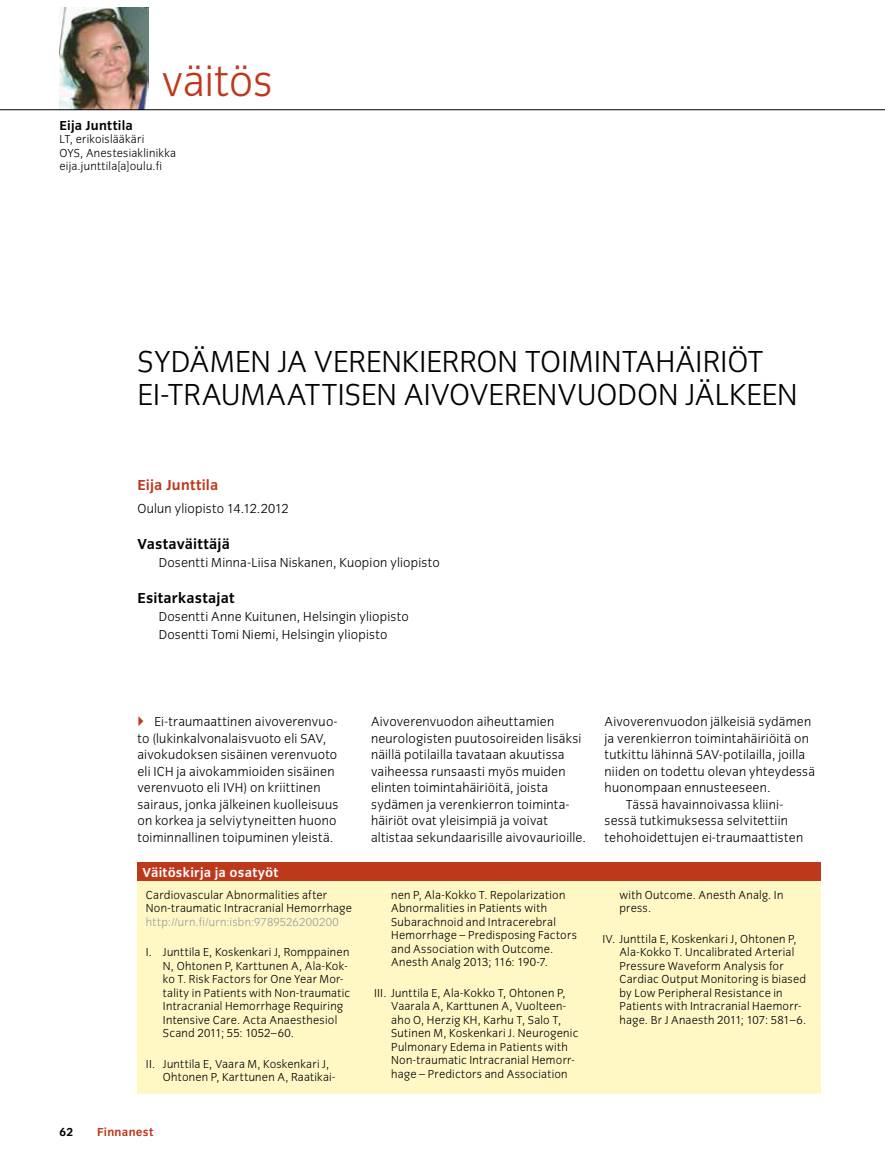
<style>
.page{position:relative;width:885px;height:1174px;background:#fff}
.page>*{position:absolute;margin:0;border:0;box-sizing:border-box;transform-origin:0 0}
.t1{font:300 45px "Congress Sans";color:#be381c}
.t2{font:300 31.5px/33px "Congress Sans";color:#000}
.t3{font:700 15px "Congress Sans";letter-spacing:.025em;color:#000}
.t4{font:700 15px "Congress Sans";letter-spacing:.015em;color:#be381c}
.t5{font:300 13.5px/16.5px "Congress Sans";letter-spacing:.015em;color:#000}
.t6{font:700 13.5px "Congress Sans";letter-spacing:.015em;color:#fff}
.t7{font:700 13.5px "Congress Sans";letter-spacing:.02em;color:#000}
.t8{font:300 12px/13.5px "Congress Sans";letter-spacing:.02em;color:#000}
.t9{font:300 12px "Congress Sans";letter-spacing:.02em;color:#9c9e9f}
.t10{font:700 12px "Congress Sans";color:#be381c}
.t11{font:700 12px "Congress Sans";color:#000}
</style>
<div class="page">
<img style="left:60px;top:7px;width:89px;height:102px">
<hr style="left:0;top:109px;width:884px;height:1px;background:#000">
<div style="left:137px;top:881px;width:684px;height:212px;background:#fff8c5"></div>
<div style="left:137px;top:862px;width:684px;height:19px;background:#be381c"></div>
<h1 class="t1" style="left:162px;top:56px;width:113px">väitös</h1>
<p class="t7" style="left:60px;top:117px;width:75px">Eija Junttila</p>
<p class="t8" style="left:60px;top:132px;width:118px">LT, erikoislääkäri<br>OYS, Anestesiaklinikka eija.junttila[a]oulu.fi</p>
<h2 class="t2" style="left:137px;top:345px;width:661px">SYDÄMEN JA VERENKIERRON TOIMINTAHÄIRIÖT<br>EI-TRAUMAATTISEN AIVOVERENVUODON JÄLKEEN</h2>
<p class="t4" style="left:137px;top:476px;width:82px">Eija Junttila</p>
<p class="t5" style="left:137px;top:500px;width:153px">Oulun yliopisto 14.12.2012</p>
<p class="t3" style="left:137px;top:535px;width:94px">Vastaväittäjä</p>
<p class="t5" style="left:159px;top:554px;width:283px">Dosentti Minna-Liisa Niskanen, Kuopion yliopisto</p>
<p class="t3" style="left:137px;top:589px;width:99px">Esitarkastajat</p>
<p class="t5" style="left:159px;top:607px;width:252px;line-height:18px">Dosentti Anne Kuitunen, Helsingin yliopisto<br>Dosentti Tomi Niemi, Helsingin yliopisto</p>
<p class="t5" style="left:137px;top:713px;width:202px;text-indent:17px">Ei-traumaattinen aivoverenvuo&shy;to (lukinkalvonalaisvuoto eli SAV, aivokudoksen sisäinen verenvuoto eli ICH ja aivokammioiden sisäinen verenvuoto eli IVH) on kriittinen sairaus, jonka jälkeinen kuolleisuus on korkea ja selviytyneitten huono toiminnallinen toipuminen yleistä.</p>
<p class="t5" style="left:371px;top:713px;width:217px">Aivoverenvuodon aiheuttamien neurologisten puutosoireiden lisäksi näillä potilailla tavataan akuutissa vaiheessa runsaasti myös muiden elinten toimintahäiriöitä, joista sydämen ja verenkierron toiminta&shy;häiriöt ovat yleisimpiä ja voivat altistaa sekundaarisille aivovaurioille.</p>
<p class="t5" style="left:604px;top:713px;width:208px">Aivoverenvuodon jälkeisiä sydämen</p>
<p class="t5" style="left:604px;top:730px;width:206px">ja verenkierron toimintahäiriöitä on</p>
<p class="t5" style="left:604px;top:746px;width:202px">tutkittu lähinnä SAV-potilailla, joilla</p>
<p class="t5" style="left:604px;top:763px;width:212px">niiden on todettu olevan yhteydessä</p>
<p class="t5" style="left:604px;top:779px;width:167px">huonompaan ennusteeseen.</p>
<p class="t5" style="left:625px;top:796px;width:159px">Tässä havainnoivassa kliini-</p>
<p class="t5" style="left:604px;top:812px;width:185px">sessä tutkimuksessa selvitettiin</p>
<p class="t5" style="left:604px;top:829px;width:200px">tehohoidettujen ei-traumaattisten</p>
<p class="t6" style="left:142px;top:864px;width:137px">Väitöskirja ja osatyöt</p>
<p class="t8" style="left:146px;top:888px;width:208px">Cardiovascular Abnormalities after<br>Non-traumatic Intracranial Hemorrhage</p>
<p class="t9" style="left:146px;top:915px;width:194px">http://urn.fi/urn:isbn:9789526200200</p>
<p class="t8" style="left:163px;top:945px;width:189px;text-indent:-17px">I. Junttila E, Koskenkari J, Romppainen N, Ohtonen P, Karttunen A, Ala-Kok&shy;ko T. Risk Factors for One Year Mor&shy;tality in Patients with Non-traumatic Intracranial Hemorrhage Requiring Intensive Care. Acta Anaesthesiol Scand 2011; 55: 1052–60.</p>
<p class="t8" style="left:163px;top:1057px;width:174px;text-indent:-17px">II. Junttila E, Vaara M, Koskenkari J,<br>Ohtonen P, Karttunen A, Raatikai-</p>
<p class="t11" style="left:60px;top:1125px;width:15px">62</p>
<p class="t10" style="left:97px;top:1125px;width:58px">Finnanest</p>
<p class="t8" style="left:391px;top:888px;width:187px">nen P, Ala-Kokko T. Repolarization<br>Abnormalities in Patients with<br>Subarachnoid and Intracerebral<br>Hemorrhage – Predisposing Factors and Association with Outcome.<br>Anesth Analg 2013; 116: 190-7.</p>
<p class="t8" style="left:391px;top:986px;width:189px;text-indent:-17px">III. Junttila E, Ala-Kokko T, Ohtonen P, Vaarala A, Karttunen A, Vuolteen&shy;aho O, Herzig KH, Karhu T, Salo T, Sutinen M, Koskenkari J. Neurogenic Pulmonary Edema in Patients with Non-traumatic Intracranial Hemorr&shy;hage – Predictors and Association</p>
<p class="t8" style="left:619px;top:888px;width:165px">with Outcome. Anesth Analg. In press.</p>
<p class="t8" style="left:619px;top:932px;width:188px;text-indent:-17px">IV. Junttila E, Koskenkari J, Ohtonen P, Ala-Kokko T. U ncalibrated Arterial Pressure Waveform Analysis for Cardiac Output Monitoring is biased by Low Peripheral Resistance in Patients with Intracranial Haemorr&shy;hage. Br J Anaesth 2011; 107: 581–6.</p>
</div>
